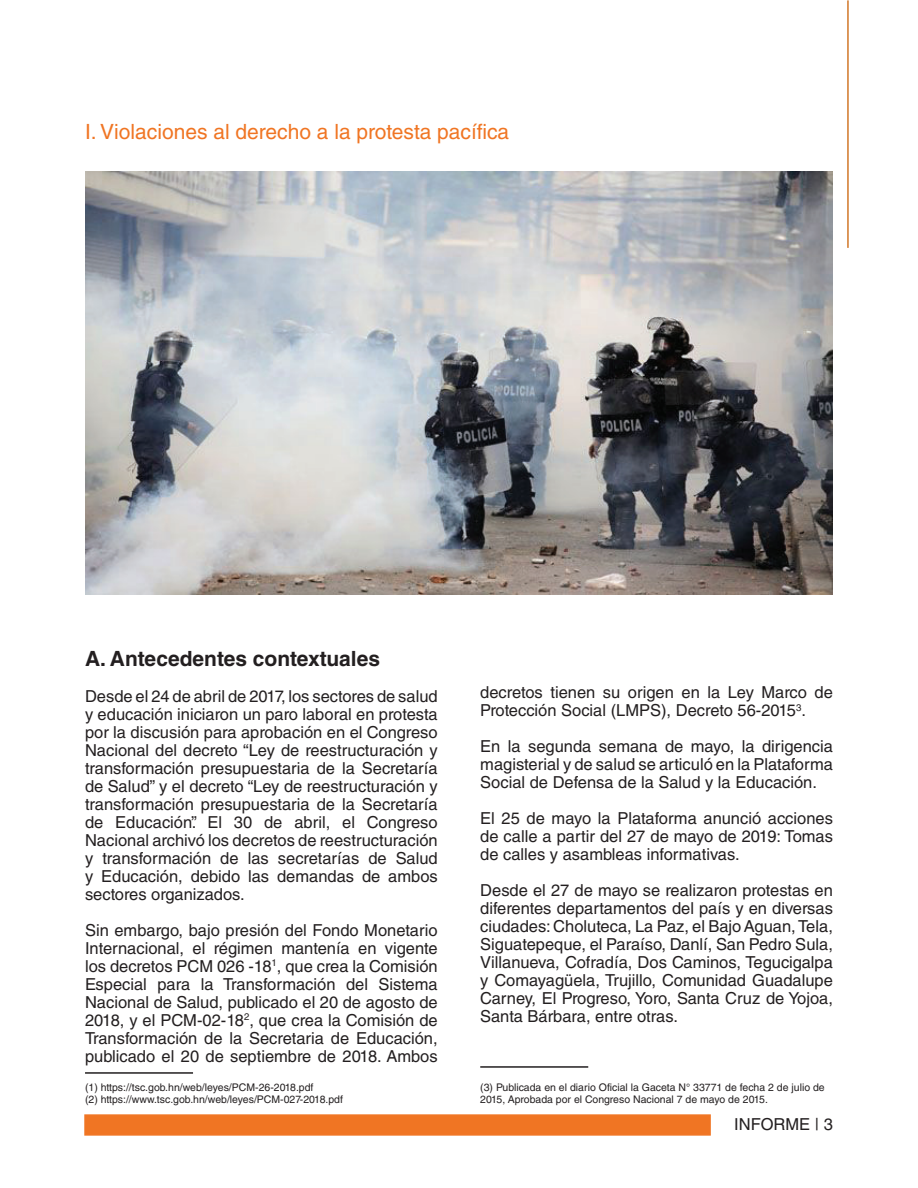
<style>
.page{position:relative;width:918px;height:1188px;background:#fff}
.page>*{position:absolute;margin:0;border:0;box-sizing:border-box;transform-origin:0 0}
.t1{font:21px "Helvetica LT Std";color:#f07523}
.t2{font:700 21px "Helvetica LT Std";color:#231f20}
.t3{font:16.5px/18px "Helvetica LT Std";color:#231f20;text-align:justify}
.t4{font:10.5px/12px "Helvetica LT Std";color:#231f20}
</style>
<div class="page">
<div style="left:84px;top:1114px;width:627px;height:22px;background:#f07523;border:2px solid #f07523"></div>
<hr style="left:847px;top:0;width:2px;height:248px;background:#d17728">
<hr style="left:85px;top:1072px;width:108px;height:2px;background:#231f20">
<hr style="left:480px;top:1066px;width:108px;height:2px;background:#231f20">
<img style="left:85px;top:172px;width:748px;height:422px">
<p class="t1" style="left:85px;top:120px;width:426px">I. Violaciones al derecho a la protesta pacífica</p>
<p class="t2" style="left:85px;top:645px;width:297px">A. Antecedentes contextuales</p>
<p class="t3" style="left:85px;top:687px;width:354px">Desde el 24 de abril de 2017, los sectores de salud y educación iniciaron un paro laboral en protesta por la discusión para aprobación en el Congreso Nacional del decreto “Ley de reestructuración y transformación presupuestaria de la Secretaría de Salud” y el decreto “Ley de reestructuración y transformación presupuestaria de la Secretaría de Educación”. El 30 de abril, el Congreso Nacional archivó los decretos de reestructuración y transformación de las secretarías de Salud y Educación, debido las demandas de ambos sectores organizados.</p>
<p class="t3" style="left:85px;top:921px;width:354px">Sin embargo, bajo presión del Fondo Monetario Internacional, el régimen mantenía en vigente los decretos PCM 026 -18<sup>1</sup>, que crea la Comisión Especial para la Transformación del Sistema Nacional de Salud, publicado el 20 de agosto de 2018, y el PCM-02-18<sup>2</sup>, que crea la Comisión de Transformación de la Secretaria de Educación, publicado el 20 de septiembre de 2018. Ambos</p>
<p class="t4" style="left:85px;top:1081px;width:259px">(1) https://tsc.gob.hn/web/leyes/PCM-26-2018.pdf<br>(2) https://www.tsc.gob.hn/web/leyes/PCM-027-2018.pdf</p>
<p class="t3" style="left:480px;top:683px;width:354px">decretos tienen su origen en la Ley Marco de<br>Protección Social (LMPS), Decreto 56-2015<sup>3</sup>.</p>
<p class="t3" style="left:480px;top:737px;width:354px">En la segunda semana de mayo, la dirigencia magisterial y de salud se articuló en la Plataforma Social de Defensa de la Salud y la Educación.</p>
<p class="t3" style="left:480px;top:809px;width:354px">El 25 de mayo la Plataforma anunció acciones de calle a partir del 27 de mayo de 2019: Tomas de calles y asambleas informativas.</p>
<p class="t3" style="left:480px;top:881px;width:354px">Desde el 27 de mayo se realizaron protestas en diferentes departamentos del país y en diversas ciudades: Choluteca, La Paz, el Bajo Aguan, Tela, Siguatepeque, el Paraíso, Danlí, San Pedro Sula, Villanueva, Cofradía, Dos Caminos, Tegucigalpa y Comayagüela, Trujillo, Comunidad Guadalupe Carney, El Progreso, Yoro, Santa Cruz de Yojoa, Santa Bárbara, entre otras.</p>
<p class="t4" style="left:480px;top:1081px;width:346px">(3) Publicada en el diario Oficial la Gaceta N° 33771 de fecha 2 de julio de<br>2015, Aprobada por el Congreso Nacional 7 de mayo de 2015.</p>
<p class="t3" style="left:734px;top:1115px;width:100px">INFORME | 3</p>
</div>
